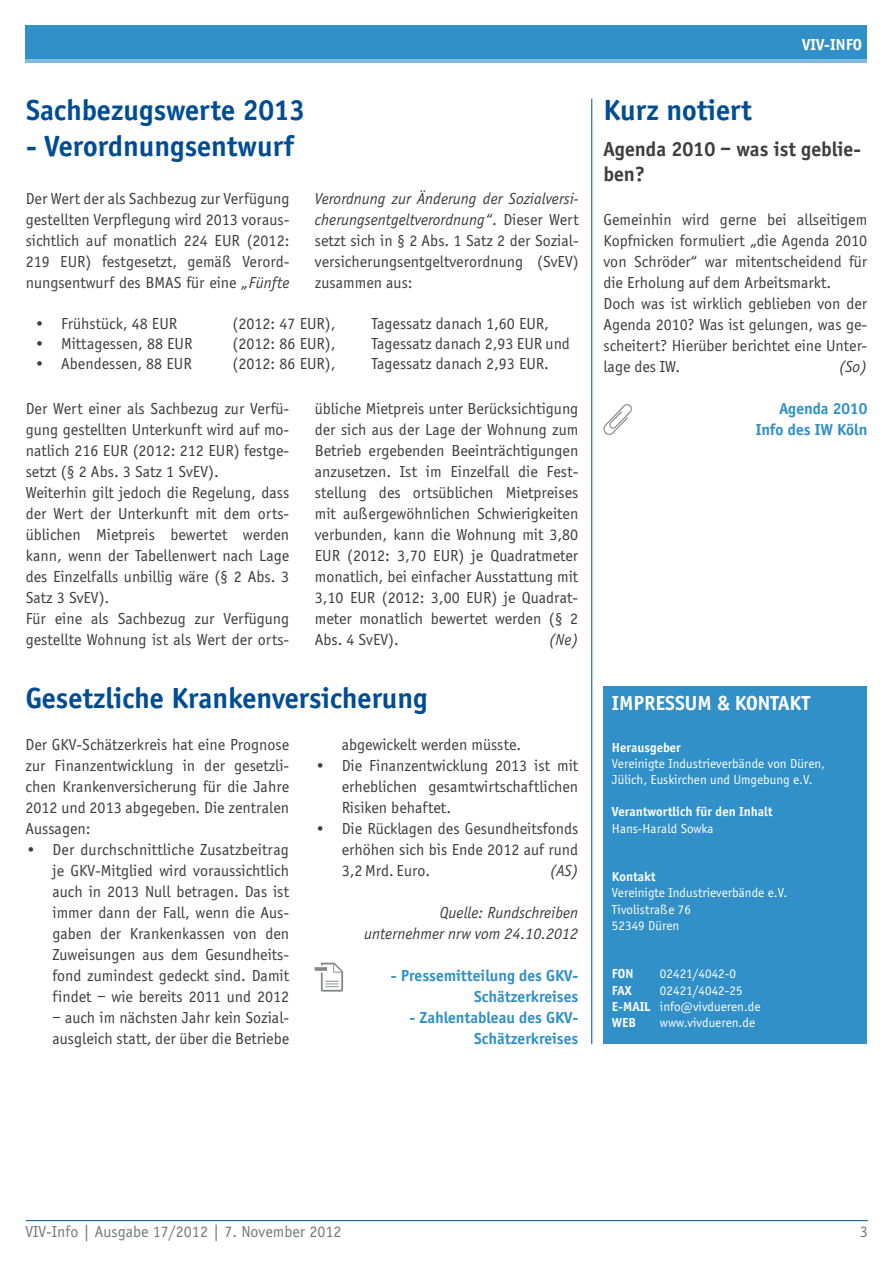
<style>
.page{position:relative;width:893px;height:1263px;background:#fff}
.page>*{position:absolute;margin:0;border:0;box-sizing:border-box;transform-origin:0 0}
.t1{font:700 30px "Officina Sans EF";color:#014d95}
.t2{font:700 21px/25.2px "Officina Sans EF";color:#3e3e3f}
.t3{font:700 21px "Officina Sans EF";color:#fff}
.t4{font:16.5px/21px "Officina Sans EF";color:#3e3e3f;text-align:justify}
.t5{font:700 16.5px/21px "Officina Sans EF";color:#3090c7;text-align:right}
.t6{font:italic 16.5px/21px "Officina Sans EF";color:#3e3e3f;text-align:right}
.t7{font:16.5px "Officina Sans EF";color:#76787b}
.t8{font:700 16.5px "Officina Sans EF";color:#fff}
.t9{font:13.5px/16.2px "Officina Sans EF";color:#fff}
.t10{font:700 13.5px "Officina Sans EF";color:#fff}
.s1{font-style:italic}
.s2{font-weight:700}
</style>
<div class="page">
<hr style="left:26px;top:1220px;width:842px;height:1px;background:#014d95">
<div style="left:26px;top:26px;width:841px;height:37px;background:#3090c7"></div>
<hr style="left:26px;top:60px;width:841px;height:3px;background:#81bbdd">
<hr style="left:591px;top:99px;width:1px;height:945px;background:#014d95">
<svg style="left:603px;top:404px;width:29px;height:31px"></svg>
<svg style="left:315px;top:963px;width:28px;height:29px"></svg>
<div style="left:603px;top:687px;width:264px;height:357px;background:#3090c7"></div>
<h1 class="t1" style="left:26px;top:92px;width:281px">Sachbezugswerte 2013</h1>
<h1 class="t1" style="left:26px;top:128px;width:269px">- Verordnungsentwurf</h1>
<p class="t4" style="left:26px;top:188px;width:265px">Der Wert der als Sachbezug zur Verfügung gestellten Verpflegung wird 2013 voraus&shy;sichtlich auf monatlich 224 EUR (2012:<br>219 EUR) festgesetzt, gemäß Verord&shy;nungsentwurf des BMAS für eine <span class="s1">„Fünfte</span></p>
<p class="t4" style="left:315px;top:188px;width:265px"><span class="s1">Verordnung zur Änderung der Sozialversi&shy;cherungsentgeltverordnung“</span>. Dieser Wert setzt sich in § 2 Abs. 1 Satz 2 der Sozial&shy;versicherungsentgeltverordnung (SvEV) zusammen aus:</p>
<p class="t4" style="left:34px;top:313px;width:145px">• Frühstück, 48 EUR</p>
<p class="t4" style="left:34px;top:333px;width:160px">• Mittagessen, 88 EUR</p>
<p class="t4" style="left:34px;top:353px;width:159px">• Abendessen, 88 EUR</p>
<p class="t4" style="left:233px;top:314px;width:104px;line-height:19.8px">(2012: 47 EUR), (2012: 86 EUR), (2012: 86 EUR),</p>
<p class="t4" style="left:371px;top:314px;width:200px;line-height:19.8px;text-align:left">Tagessatz danach 1,60 EUR,<br>Tagessatz danach 2,93 EUR und<br>Tagessatz danach 2,93 EUR.</p>
<p class="t4" style="left:26px;top:398px;width:265px;text-align:left">Der Wert einer als Sachbezug zur Verfü&shy;gung gestellten Unterkunft wird auf mo&shy;natlich 216 EUR (2012: 212 EUR) festge&shy;setzt (§ 2 Abs. 3 Satz 1 SvEV).<br>Weiterhin gilt jedoch die Regelung, dass der Wert der Unterkunft mit dem orts&shy;üblichen Mietpreis bewertet werden kann, wenn der Tabellenwert nach Lage des Einzelfalls unbillig wäre (§ 2 Abs. 3<br>Satz 3 SvEV).<br>Für eine als Sachbezug zur Verfügung gestellte Wohnung ist als Wert der orts-</p>
<p class="t4" style="left:315px;top:398px;width:265px">übliche Mietpreis unter Berücksichtigung der sich aus der Lage der Wohnung zum Betrieb ergebenden Beeinträchtigungen anzusetzen. Ist im Einzelfall die Fest&shy;stellung des ortsüblichen Mietpreises mit außergewöhnlichen Schwierigkeiten verbunden, kann die Wohnung mit 3,80<br>EUR (2012: 3,70 EUR) je Quadratmeter monatlich, bei einfacher Ausstattung mit 3,10 EUR (2012: 3,00 EUR) je Quadrat&shy;meter monatlich bewertet werden (§ 2<br>Abs. 4 SvEV).</p>
<p class="t6" style="left:549px;top:629px;width:31px">(Ne)</p>
<h1 class="t1" style="left:26px;top:680px;width:404px">Gesetzliche Krankenversicherung</h1>
<p class="t4" style="left:26px;top:734px;width:265px">Der GKV-Schätzerkreis hat eine Prognose zur Finanzentwicklung in der gesetzli&shy;chen Krankenversicherung für die Jahre 2012 und 2013 abgegeben. Die zentralen Aussagen:</p>
<p class="t4" style="left:53px;top:839px;width:238px;text-indent:-27px">• Der durchschnittliche Zusatzbeitrag je GKV-Mitglied wird voraussichtlich auch in 2013 Null betragen. Das ist immer dann der Fall, wenn die Aus&shy;gaben der Krankenkassen von den Zuweisungen aus dem Gesundheits&shy;fond zumindest gedeckt sind. Damit findet – wie bereits 2011 und 2012</p>
<p class="t4" style="left:53px;top:1007px;width:238px">– auch im nächsten Jahr kein Sozial&shy;ausgleich statt, der über die Betriebe</p>
<p class="t4" style="left:342px;top:734px;width:181px">abgewickelt werden müsste.</p>
<p class="t4" style="left:342px;top:755px;width:238px;text-indent:-27px">• Die Finanzentwicklung 2013 ist mit erheblichen gesamtwirtschaftlichen Risiken behaftet.</p>
<p class="t4" style="left:342px;top:818px;width:238px;text-indent:-27px">• Die Rücklagen des Gesundheitsfonds erhöhen sich bis Ende 2012 auf rund 3,2 Mrd. Euro.</p>
<p class="t6" style="left:550px;top:860px;width:30px">(AS)</p>
<p class="t6" style="left:364px;top:902px;width:216px">Quelle: Rundschreiben unternehmer nrw vom 24.10.2012</p>
<p class="t5" style="left:391px;top:965px;width:189px">- Pressemitteilung des GKV-<br>Schätzerkreises</p>
<p class="t5" style="left:409px;top:1007px;width:170px">- Zahlentableau des GKV-<br>Schätzerkreises</p>
<p class="t8" style="left:802px;top:35px;width:61px">VIV-INFO</p>
<h1 class="t1" style="left:603px;top:92px;width:150px">Kurz notiert</h1>
<p class="t2" style="left:603px;top:136px;width:259px">Agenda 2010 – was ist geblie&shy;ben?</p>
<p class="t4" style="left:603px;top:209px;width:265px;text-align:left">Gemeinhin wird gerne bei allseitigem Kopfnicken formuliert „die Agenda 2010 von Schröder“ war mitentscheidend für die Erholung auf dem Arbeitsmarkt.<br>Doch was ist wirklich geblieben von der Agenda 2010? Was ist gelungen, was ge&shy;scheitert? Hierüber berichtet eine Unter&shy;lage des IW.</p>
<p class="t6" style="left:839px;top:356px;width:30px">(So)</p>
<p class="t5" style="left:756px;top:398px;width:113px">Agenda 2010<br>Info des IW Köln</p>
<p class="t3" style="left:612px;top:691px;width:200px">IMPRESSUM &amp; KONTAKT</p>
<p class="t10" style="left:612px;top:739px;width:70px">Herausgeber</p>
<p class="t9" style="left:612px;top:755px;width:215px">Vereinigte Industrieverbände von Düren,<br>Jülich, Euskirchen und Umgebung e.V.</p>
<p class="t10" style="left:612px;top:804px;width:162px">Verantwortlich für den Inhalt</p>
<p class="t9" style="left:612px;top:820px;width:103px">Hans-Harald Sowka</p>
<p class="t10" style="left:612px;top:869px;width:45px">Kontakt</p>
<p class="t9" style="left:612px;top:885px;width:177px">Vereinigte Industrieverbände e.V.<br>Tivolistraße 76<br>52349 Düren</p>
<p class="t10" style="left:612px;top:966px;width:23px">FON</p>
<p class="t9" style="left:660px;top:966px;width:78px">02421/4042-0</p>
<p class="t10" style="left:612px;top:982px;width:21px">FAX</p>
<p class="t9" style="left:612px;top:982px;width:150px;text-indent:48px">02421/4042-25<br><span class="s2">E-MAIL</span> info@vivdueren.de<br><span class="s2">WEB</span></p>
<p class="t9" style="left:660px;top:1015px;width:97px">www.vivdueren.de</p>
<p class="t7" style="left:26px;top:1222px;width:317px">VIV-Info | Ausgabe 17/2012 | 7. November 2012</p>
<p class="t7" style="left:860px;top:1222px;width:10px">3</p>
</div>
